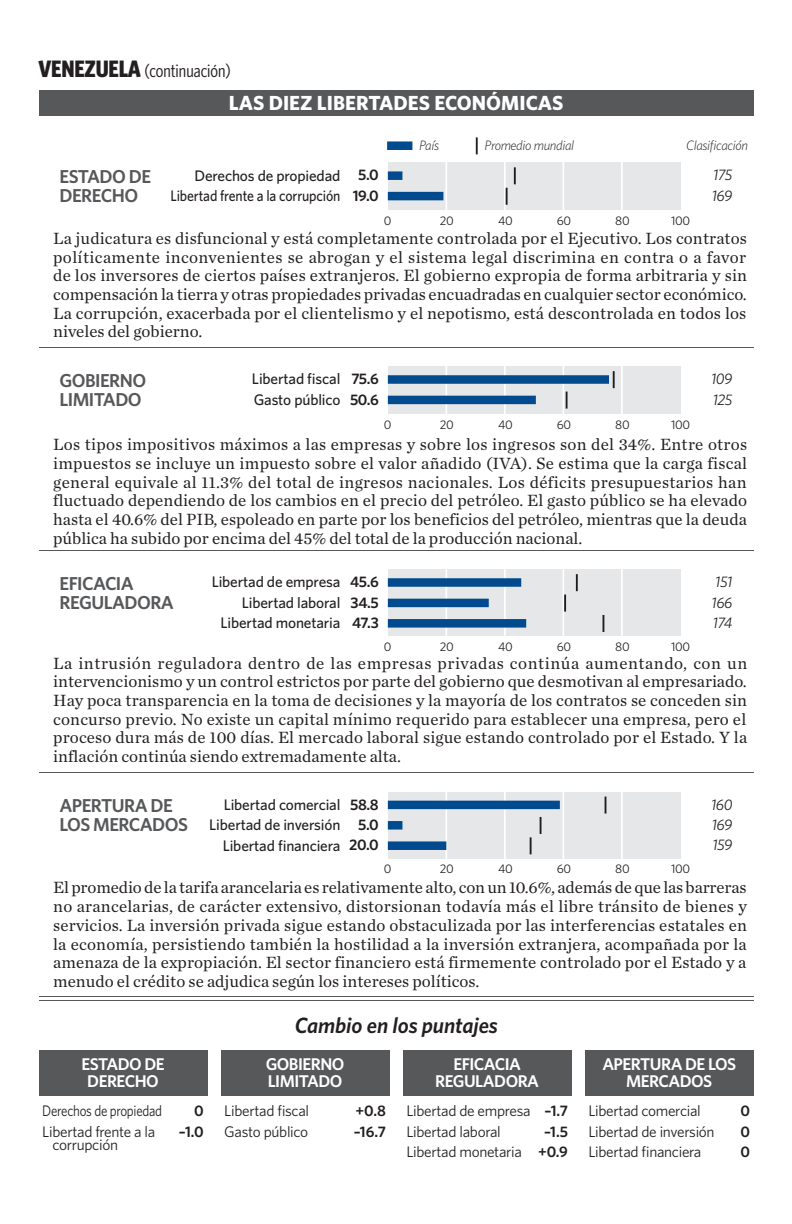
<style>
.page{position:relative;width:792px;height:1224px;background:#fff}
.page>*{position:absolute;margin:0;border:0;box-sizing:border-box;transform-origin:0 0}
.t1{font:italic 600 22.2px "Whitney";letter-spacing:-.005em;color:#231f20}
.t2{font:700 20.4px "Whitney";color:#fff}
.t3{font:600 18.8px/18.8px "Whitney";letter-spacing:-.03em;color:#57585a}
.Continued{font:18.8px "Whitney Condensed";color:#231f20}
.Freedoms_text{font:17px/18.8px "Chronicle Text G1";color:#231f20;text-align:justify}
.t4{font:600 17px/17px "Whitney";letter-spacing:-.03em;color:#fff;text-align:center}
.t5{font:500 15.4px/20.4px "Whitney";letter-spacing:-.01em;color:#231f20;text-align:right}
.t6{font:15.4px/20.4px "Whitney";letter-spacing:-.02em;color:#231f20}
.t7{font:600 15.4px/20.4px "Whitney";letter-spacing:-.025em;color:#231f20;text-align:center}
.t8{font:15.4px/20.4px "Whitney";letter-spacing:-.02em;color:#231f20;scale:.85 1}
.t9{font:italic 15.4px/20.4px "Whitney";letter-spacing:-.025em;color:#231f20}
.t10{font:14.4px/20.4px "Whitney";letter-spacing:-.02em;color:#231f20}
.t11{font:italic 300 13.6px "Whitney";letter-spacing:-.025em;color:#231f20}
.t12{font:12.4px "Whitney";color:#231f20}
.s1{font-weight:700;font-size:23.8px}
</style>
<div class="page">
<svg style="left:207px;top:137px;width:474px;height:959px"></svg>
<hr style="left:39px;top:996px;width:714px;height:1px;background:#57585a">
<hr style="left:39px;top:1000px;width:714px;height:1px;background:#57585a">
<div style="left:39px;top:1050px;width:168px;height:46px;background:#57585a"></div>
<div style="left:221px;top:1050px;width:168px;height:46px;background:#57585a"></div>
<div style="left:403px;top:1050px;width:168px;height:46px;background:#57585a"></div>
<div style="left:585px;top:1050px;width:168px;height:46px;background:#57585a"></div>
<div style="left:39px;top:90px;width:714px;height:26px;background:#57585a"></div>
<hr style="left:39px;top:347px;width:714px;height:1px;background:#57585a">
<hr style="left:39px;top:550px;width:714px;height:1px;background:#57585a">
<hr style="left:39px;top:772px;width:714px;height:1px;background:#57585a">
<div style="left:387px;top:141px;width:25px;height:9px;background:#004a8d"></div>
<svg style="left:476px;top:137px;width:2px;height:17px"></svg>
<p class="Continued" style="left:38px;top:59px;width:194px"><span class="s1">VENEZUELA</span> (continuación)</p>
<p class="t2" style="left:229px;top:89px;width:336px">LAS DIEZ LIBERTADES ECONÓMICAS</p>
<p class="t2" style="left:248px;top:89px;width:297px">THE TEN ECONOMIC FREEDOMS</p>
<p class="t3" style="left:60px;top:167px;width:109px">RULE OF LAW</p>
<p class="t5" style="left:181px;top:165px;width:161px;text-align:left;text-indent:63px">Property Rights<br>Freedom from Corru tio</p>
<p class="t3" style="left:60px;top:167px;width:93px">ESTADO DE<br>DERECHO</p>
<p class="t5" style="left:170px;top:165px;width:172px">Derechos de propiedad<br>Libertad frente a la corrupción</p>
<p class="t7" style="left:353px;top:165px;width:27px">5.0<br>19.0</p>
<p class="t11" style="left:419px;top:136px;width:22px">País</p>
<p class="t11" style="left:485px;top:136px;width:91px">Promedio mundial</p>
<p class="t11" style="left:686px;top:136px;width:63px">Clasificación</p>
<p class="t11" style="left:485px;top:136px;width:76px">World Average</p>
<p class="t11" style="left:706px;top:136px;width:26px">Rank</p>
<p class="t9" style="left:712px;top:165px;width:22px">175<br>169</p>
<p class="t12" style="left:384px;top:213px;width:9px">0</p>
<p class="t12" style="left:440px;top:213px;width:16px">20</p>
<p class="t12" style="left:498px;top:213px;width:16px">40</p>
<p class="t12" style="left:557px;top:213px;width:16px">60</p>
<p class="t12" style="left:615px;top:213px;width:16px">80</p>
<p class="t12" style="left:671px;top:213px;width:21px">100</p>
<p class="Freedoms_text" style="left:53px;top:228px;width:695px">La judicatura es disfuncional y está completamente controlada por el Ejecutivo. Los contratos políticamente inconvenientes se abrogan y el sistema legal discrimina en contra o a favor de los inversores de ciertos países extranjeros. El gobierno expropia de forma arbitraria y sin compensación la tierra y otras propiedades privadas encuadradas en cualquier sector económico.<br>La corrupción, exacerbada por el clientelismo y el nepotismo, está descontrolada en todos los niveles del gobierno.</p>
<p class="t3" style="left:60px;top:370px;width:120px">LIMITED<br>GOVERNMENT</p>
<p class="t5" style="left:200px;top:369px;width:142px">Fiscal Freedom<br>Government Spend ng</p>
<p class="t3" style="left:60px;top:370px;width:88px">GOBIERNO<br>LIMITADO</p>
<p class="t5" style="left:252px;top:369px;width:90px;text-align:left">Libertad fiscal<br>Gasto público</p>
<p class="t7" style="left:350px;top:368px;width:30px;text-align:left">75.6<br>50.6</p>
<p class="t12" style="left:384px;top:416px;width:9px">0</p>
<p class="t12" style="left:440px;top:416px;width:16px">20</p>
<p class="t12" style="left:498px;top:416px;width:16px">40</p>
<p class="t12" style="left:557px;top:416px;width:16px">60</p>
<p class="t12" style="left:615px;top:416px;width:16px">80</p>
<p class="t12" style="left:671px;top:416px;width:21px">100</p>
<p class="t9" style="left:711px;top:368px;width:23px">109<br>125</p>
<p class="Freedoms_text" style="left:53px;top:434px;width:696px">Los tipos impositivos máximos a las empresas y sobre los ingresos son del 34%. Entre otros impuestos se incluye un impuesto sobre el valor añadido (IVA). Se estima que la carga fiscal general equivale al 11.3% del total de ingresos nacionales. Los déficits presupuestarios han fluctuado dependiendo de los cambios en el precio del petróleo. El gasto público se ha elevado hasta el 40.6% del PIB, espoleado en parte por los beneficios del petróleo, mientras que la deuda pública ha subido por encima del 45% del total de la producción nacional.</p>
<p class="t3" style="left:60px;top:573px;width:110px">REGULATORY<br>EFFICIENCY</p>
<p class="t3" style="left:60px;top:573px;width:116px">EFICACIA<br>REGULADORA</p>
<p class="t5" style="left:212px;top:572px;width:130px">Libertad de empresa<br>Libertad laboral<br>Libertad monetaria</p>
<p class="t5" style="left:220px;top:572px;width:122px">Business Freedom<br>Labor Freedom<br>Monetary Fre dom</p>
<p class="t7" style="left:350px;top:571px;width:30px;text-align:justify">45.6<br>34.5<br>47.3</p>
<p class="t12" style="left:384px;top:638px;width:9px">0</p>
<p class="t12" style="left:440px;top:638px;width:16px">20</p>
<p class="t12" style="left:498px;top:638px;width:16px">40</p>
<p class="t12" style="left:557px;top:638px;width:16px">60</p>
<p class="t12" style="left:615px;top:638px;width:16px">80</p>
<p class="t12" style="left:671px;top:638px;width:21px">100</p>
<p class="t9" style="left:712px;top:571px;width:22px;text-align:justify">151<br>166<br>174</p>
<p class="Freedoms_text" style="left:53px;top:653px;width:696px">La intrusión reguladora dentro de las empresas privadas continúa aumentando, con un intervencionismo y un control estrictos por parte del gobierno que desmotivan al empresariado.<br>Hay poca transparencia en la toma de decisiones y la mayoría de los contratos se conceden sin concurso previo. No existe un capital mínimo requerido para establecer una empresa, pero el proceso dura más de 100 días. El mercado laboral sigue estando controlado por el Estado. Y la inflación continúa siendo extremadamente alta.</p>
<p class="t3" style="left:60px;top:796px;width:130px">APERTURA DE<br>LOS MERCADOS</p>
<p class="t5" style="left:209px;top:794px;width:133px">Libertad comercial<br>Libertad de inversión<br>Libertad financiera</p>
<p class="t3" style="left:60px;top:796px;width:82px">O N<br>MARK TS</p>
<p class="t5" style="left:212px;top:794px;width:130px">Tr e Fre dom<br>Investment Freedom<br>Financial Freedom</p>
<p class="t7" style="left:349px;top:794px;width:31px">58.8<br>5.0<br>20.0</p>
<p class="t12" style="left:384px;top:861px;width:9px">0</p>
<p class="t12" style="left:440px;top:861px;width:16px">20</p>
<p class="t12" style="left:498px;top:861px;width:16px">40</p>
<p class="t12" style="left:557px;top:861px;width:16px">60</p>
<p class="t12" style="left:615px;top:861px;width:16px">80</p>
<p class="t12" style="left:671px;top:861px;width:21px">100</p>
<p class="t9" style="left:711px;top:794px;width:23px;text-align:justify">160<br>169<br>159</p>
<p class="Freedoms_text" style="left:53px;top:877px;width:695px">El promedio de la tarifa arancelaria es relativamente alto, con un 10.6%, además de que las barreras no arancelarias, de carácter extensivo, distorsionan todavía más el libre tránsito de bienes y servicios. La inversión privada sigue estando obstaculizada por las interferencias estatales en la economía, persistiendo también la hostilidad a la inversión extranjera, acompañada por la amenaza de la expropiación. El sector financiero está firmemente controlado por el Estado y a menudo el crédito se adjudica según los intereses políticos.</p>
<p class="t1" style="left:295px;top:1011px;width:205px">Cambio en los puntajes</p>
<p class="t1" style="left:331px;top:1011px;width:131px">Sc re Changes</p>
<p class="t4" style="left:74px;top:1066px;width:99px">RULE OF LAW</p>
<p class="t4" style="left:251px;top:1056px;width:110px">LIMITED<br>GOVERNMENT</p>
<p class="t4" style="left:438px;top:1056px;width:100px">REGUL TORY<br>FFICIENCY</p>
<p class="t4" style="left:611px;top:1066px;width:118px">OPEN MARKETS</p>
<p class="t7" style="left:179px;top:1100px;width:26px;text-align:right">0 –1.0</p>
<p class="t7" style="left:354px;top:1100px;width:34px;text-align:left">+0.8 –16.7</p>
<p class="t7" style="left:538px;top:1100px;width:31px">–1.7 –1.5 +0.9</p>
<p class="t7" style="left:740px;top:1100px;width:11px;text-align:justify">0<br>0<br>0</p>
<p class="t4" style="left:81px;top:1056px;width:85px">ESTADO DE<br>DERECHO</p>
<p class="t4" style="left:266px;top:1056px;width:80px;text-align:left">GOBIERNO<br>LIMITADO</p>
<p class="t4" style="left:435px;top:1056px;width:105px">EFICACIA<br>REGULADORA</p>
<p class="t4" style="left:602px;top:1056px;width:135px">APERTURA DE LOS<br>MERCADOS</p>
<p class="t8" style="left:42px;top:1100px;width:143px">Derechos de propiedad<br>Libertad frente a la</p>
<p class="t6" style="left:52px;top:1134px;width:67px">corrupción</p>
<p class="t6" style="left:42px;top:1100px;width:95px">Property Rights<br>Fre dom from</p>
<p class="t6" style="left:52px;top:1134px;width:60px">Corrupt o</p>
<p class="t6" style="left:224px;top:1100px;width:86px">Libertad fiscal<br>Gasto público</p>
<p class="t6" style="left:406px;top:1100px;width:126px">Libertad de empresa<br>Libertad laboral<br>Libertad monetaria</p>
<p class="t6" style="left:588px;top:1100px;width:128px">Libertad comercial<br>Libertad de inversión<br>Libertad financiera</p>
<p class="t6" style="left:224px;top:1100px;width:92px;text-align:center">F scal Freedom overnment</p>
<p class="t6" style="left:406px;top:1100px;width:111px">Business Freedom</p>
<p class="t10" style="left:588px;top:1100px;width:120px">Trade Freedom<br>Investment Freedom<br>Financial Freedom</p>
<p class="t6" style="left:413px;top:1121px;width:86px">abor Freed m</p>
<p class="t6" style="left:406px;top:1141px;width:118px">Monetary Fre dom</p>
</div>
